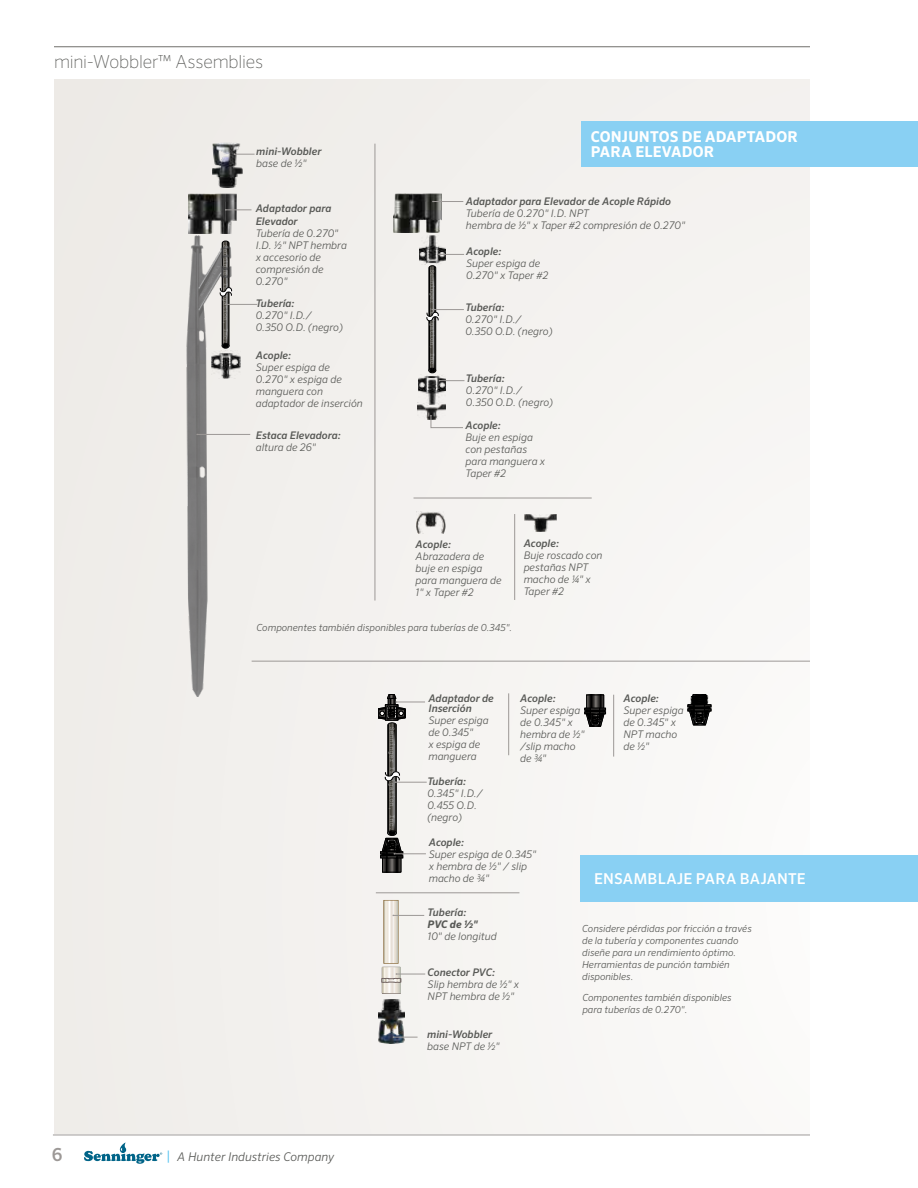
<style>
.page{position:relative;width:918px;height:1188px;background:#fff}
.page>*{position:absolute;margin:0;border:0;box-sizing:border-box;transform-origin:0 0}
.t1{font:100 18px "Sero Pro";letter-spacing:-.01em;color:#585956}
.t2{font:500 18px "Sero Pro";color:#9c9896}
.t3{font:700 15px/15px "Sero Pro";letter-spacing:.01em;color:#fff}
.t4{font:500 15px "Sero Pro";letter-spacing:.01em;color:#fff}
.t5{font:italic 300 12px "Sero Pro";color:#585956}
.t6{font:italic 300 10.5px/12px "Sero Pro";color:#585956}
.t7{font:italic 500 10.5px/10.5px "Sero Pro";color:#585956}
.t8{font:italic 700 10.5px "Sero Pro";color:#585956}
.t9{font:italic 300 9.75px/12px "Sero Pro";color:#585956}
.s1{font-style:normal;font-size:13.5px;color:#4cc0ef}
</style>
<div class="page">
<div style="left:54px;top:80px;width:756px;height:1054px;background:#f3f1ef"></div>
<div style="left:581px;top:121px;width:337px;height:46px;background:#89d0f3"></div>
<div style="left:580px;top:855px;width:338px;height:47px;background:#89d0f3"></div>
<hr style="left:54px;top:47px;width:756px;height:1px;background:#716f6c">
<svg style="left:688px;top:694px;width:23px;height:32px"></svg>
<div style="left:586px;top:695px;width:18px;height:14px;border:1px solid #000"></div>
<svg style="left:589px;top:697px;width:13px;height:9px"></svg>
<div style="left:587px;top:695px;width:17px;height:13px;border:1px solid #000"></div>
<svg style="left:585px;top:707px;width:21px;height:20px"></svg>
<div style="left:382px;top:857px;width:19px;height:16px;border:1px solid #000"></div>
<svg style="left:384px;top:860px;width:15px;height:10px"></svg>
<div style="left:382px;top:858px;width:19px;height:14px;border:1px solid #000"></div>
<hr style="left:395px;top:782px;width:32px;height:1px;background:#9c9896">
<hr style="left:394px;top:854px;width:32px;height:1px;background:#9c9896">
<svg style="left:378px;top:694px;width:47px;height:165px"></svg>
<svg style="left:384px;top:901px;width:14px;height:62px"></svg>
<hr style="left:393px;top:915px;width:31px;height:1px;background:#9c9896">
<svg style="left:381px;top:966px;width:44px;height:28px"></svg>
<hr style="left:376px;top:893px;width:143px;height:1px;background:#9c9896">
<img style="left:378px;top:1000px;width:27px;height:43px">
<hr style="left:508px;top:693px;width:1px;height:62px;background:#9c9896">
<hr style="left:613px;top:695px;width:1px;height:62px;background:#9c9896">
<svg style="left:393px;top:1036px;width:25px;height:2px"></svg>
<hr style="left:252px;top:661px;width:558px;height:1px;background:#9c9896">
<img style="left:188px;top:194px;width:48px;height:38px">
<img style="left:234px;top:353px;width:6px;height:26px">
<svg style="left:225px;top:209px;width:27px;height:2px"></svg>
<hr style="left:226px;top:304px;width:31px;height:1px;background:#9c9896">
<hr style="left:375px;top:144px;width:1px;height:457px;background:#9c9896">
<img style="left:417px;top:512px;width:28px;height:21px">
<img style="left:525px;top:514px;width:31px;height:17px">
<hr style="left:514px;top:514px;width:1px;height:86px;background:#9c9896">
<img style="left:212px;top:142px;width:31px;height:45px">
<svg style="left:234px;top:153px;width:21px;height:2px"></svg>
<img style="left:186px;top:232px;width:48px;height:465px">
<hr style="left:197px;top:434px;width:53px;height:1px;background:#9c9896">
<img style="left:419px;top:235px;width:27px;height:30px">
<svg style="left:438px;top:254px;width:26px;height:1px"></svg>
<img style="left:417px;top:404px;width:29px;height:16px">
<img style="left:418px;top:376px;width:28px;height:29px">
<img style="left:394px;top:193px;width:47px;height:40px">
<hr style="left:433px;top:201px;width:30px;height:1px;background:#9c9896">
<svg style="left:430px;top:415px;width:33px;height:13px"></svg>
<img style="left:426px;top:312px;width:16px;height:64px">
<hr style="left:433px;top:309px;width:31px;height:1px;background:#9c9896">
<svg style="left:427px;top:266px;width:12px;height:107px"></svg>
<svg style="left:439px;top:380px;width:25px;height:1px"></svg>
<hr style="left:414px;top:498px;width:178px;height:1px;background:#9c9896">
<hr style="left:53px;top:1135px;width:757px;height:1px;background:#9c9896">
<svg style="left:84px;top:1142px;width:78px;height:22px"></svg>
<h1 class="t1" style="left:54px;top:51px;width:211px">mini-Wobbler™ Assemblies</h1>
<p class="t7" style="left:256px;top:146px;width:67px">mini-Wobbler</p>
<p class="t6" style="left:256px;top:157px;width:52px">base de 1/2"</p>
<p class="t7" style="left:256px;top:201px;width:77px;line-height:13.5px">Adaptador para<br>Elevador</p>
<p class="t6" style="left:256px;top:228px;width:93px">Tubería de 0.2 70"<br>I.D. 1/2" NPT hembra x accesorio de compresión de<br>0.270"</p>
<p class="t7" style="left:256px;top:298px;width:40px">Tubería:</p>
<p class="t6" style="left:256px;top:310px;width:89px">0.270" I.D./<br>0.350 O.D. (negro)</p>
<p class="t7" style="left:256px;top:350px;width:37px">Acople:</p>
<p class="t6" style="left:256px;top:361px;width:109px">Super espiga de<br>0.270" x espiga de manguera con adaptador de inserción</p>
<p class="t7" style="left:256px;top:430px;width:87px">Estaca Elevadora:</p>
<p class="t6" style="left:256px;top:441px;width:62px">altura de 26"</p>
<h2 class="t3" style="left:591px;top:129px;width:209px">CONJUNTOS DE ADAPTADOR<br>PARA ELEVADOR</h2>
<p class="t7" style="left:466px;top:196px;width:207px">Adaptador para Elevador de Acople Rápido</p>
<p class="t6" style="left:466px;top:207px;width:221px">Tubería de 0.2 70" I.D. NPT<br>hembra de 1/2" x Taper #2 compresión de 0.2 70"</p>
<p class="t7" style="left:466px;top:246px;width:37px">Acople:</p>
<p class="t6" style="left:466px;top:257px;width:81px">Super espiga de<br>0.2 70" x Taper #2</p>
<p class="t7" style="left:465px;top:302px;width:40px">Tubería:</p>
<p class="t6" style="left:465px;top:313px;width:89px">0.270" I.D./<br>0.350 O.D. (negro)</p>
<p class="t7" style="left:466px;top:373px;width:40px">Tubería:</p>
<p class="t6" style="left:466px;top:384px;width:89px">0.270" I.D./<br>0.350 O.D. (negro)</p>
<p class="t7" style="left:466px;top:420px;width:37px">Acople:</p>
<p class="t6" style="left:466px;top:431px;width:81px">Buje en espiga con pestañas para manguera x<br>Taper #2</p>
<p class="t7" style="left:416px;top:539px;width:37px">Acople:</p>
<p class="t6" style="left:416px;top:550px;width:87px">Abrazadera de buje en espiga para manguera de<br>1" x Taper #2</p>
<p class="t7" style="left:524px;top:538px;width:37px">Acople:</p>
<p class="t6" style="left:524px;top:549px;width:80px">Buje roscado con pestañas NPT macho de ¼" x<br>Taper #2</p>
<p class="t9" style="left:256px;top:621px;width:257px">Componentes también disponibles para tuberías de 0.345".</p>
<p class="t7" style="left:428px;top:693px;width:67px">Adaptador de<br>Inserción</p>
<p class="t6" style="left:428px;top:714px;width:62px">Super espiga de 0.345"<br>x espiga de manguera</p>
<p class="t7" style="left:427px;top:776px;width:40px">Tubería:</p>
<p class="t6" style="left:427px;top:787px;width:58px">0.345" I.D./<br>0.455 O.D. (negro)</p>
<p class="t7" style="left:429px;top:837px;width:37px">Acople:</p>
<p class="t6" style="left:429px;top:848px;width:109px">Super espiga de 0.345" x hembra de 1/2" / slip macho de 3/4"</p>
<p class="t7" style="left:520px;top:693px;width:37px">Acople:</p>
<p class="t6" style="left:520px;top:704px;width:66px">Super espiga de 0.345" x hembra de 1/2" /slip macho de 3/4"</p>
<p class="t7" style="left:624px;top:693px;width:37px">Acople:</p>
<p class="t6" style="left:624px;top:704px;width:62px">Super espiga de 0.345" x<br>NPT macho de 1/2"</p>
<h2 class="t4" style="left:594px;top:870px;width:213px">ENSAMBLAJE PARA BAJANTE</h2>
<h1 class="t2" style="left:52px;top:1144px;width:12px">6</h1>
<p class="t5" style="left:166px;top:1149px;width:169px"><span class="s1">|</span> A Hunter Industries Company</p>
<p class="t7" style="left:428px;top:907px;width:40px">Tubería:</p>
<p class="t8" style="left:428px;top:918px;width:52px">PVC de 1/2"</p>
<p class="t6" style="left:428px;top:930px;width:71px">10" de longitud</p>
<p class="t7" style="left:428px;top:967px;width:69px">Conector PVC:</p>
<p class="t6" style="left:428px;top:979px;width:93px">Slip hembra de 1/2" x<br>NPT hembra de 1/2"</p>
<p class="t7" style="left:427px;top:1030px;width:67px">mini-Wobbler</p>
<p class="t6" style="left:427px;top:1041px;width:74px">base NPT de 1/2"</p>
<p class="t9" style="left:582px;top:923px;width:171px">Considere pérdidas por fricción a través de la tubería y componentes cuando diseñe para un rendimiento óptimo.<br>Herramientas de punción también disponibles.</p>
<p class="t9" style="left:582px;top:992px;width:151px">Componentes también disponibles para tuberías de 0.2 70".</p>
</div>
